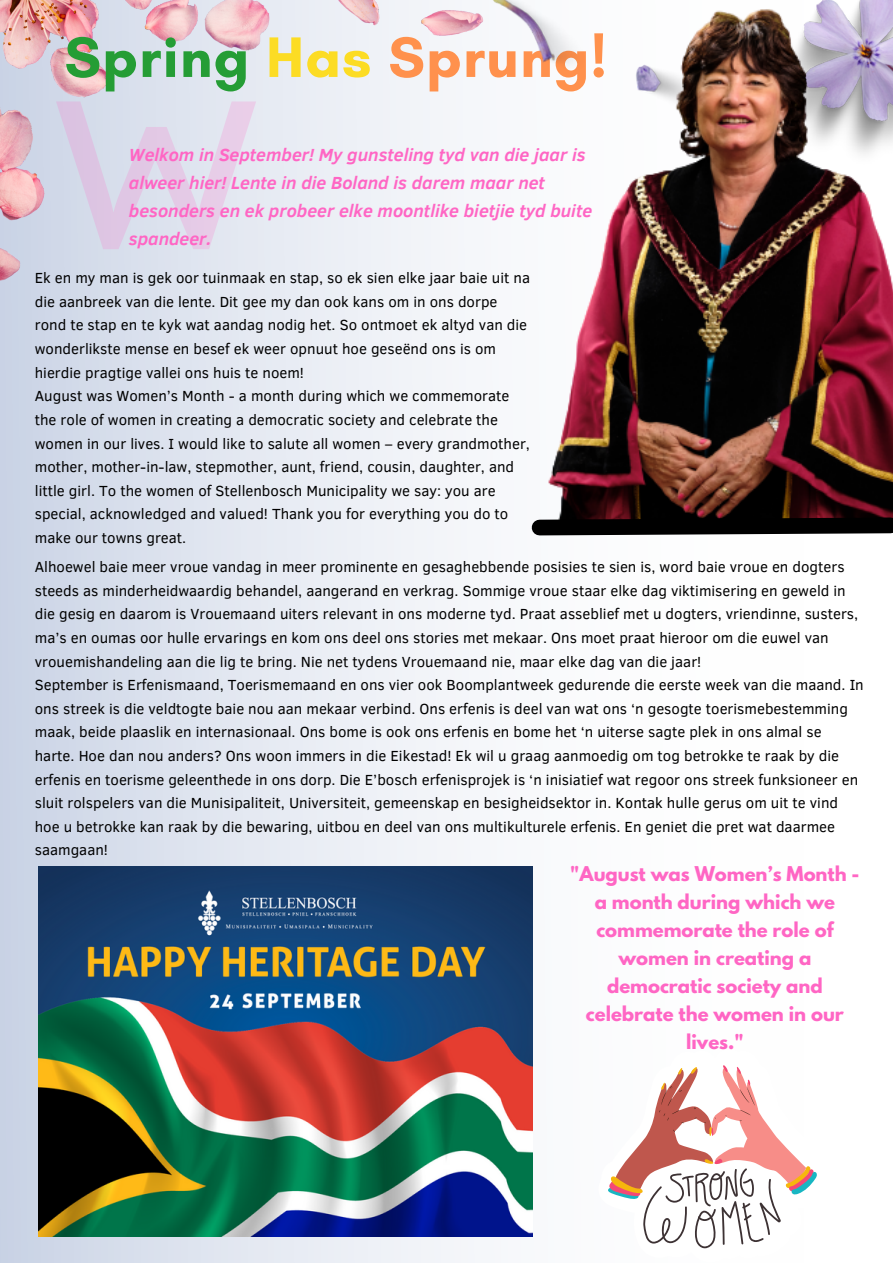
<style>
.page{position:relative;width:893px;height:1264px;background:#fff}
.page>*{position:absolute;margin:0;border:0;box-sizing:border-box;transform-origin:0 0}
.t1{font:210.9px "Lexend Deca";color:#ff66c4}
.t2{font:700 58.05px "Glacial Indifference";letter-spacing:.02em;color:#ff914d}
.t3{font:italic 700 18px/28px "Clear Sans";color:#ff66c4}
.t4{font:700 18px/28px "League Spartan";color:#ff66c4;text-align:center}
.t5{font:15px/23.5px "Clear Sans";color:#000}
.s1{color:#259d35}
.s2{color:#fcdc24}
</style>
<div class="page">
<div style="left:0;top:0;width:803px;height:1262px;background:linear-gradient(to right,#d0d8e8,#fff)"></div>
<img style="left:516px;top:0;width:376px;height:527px">
<img style="left:0;top:0;width:516px;height:327px">
<svg style="left:523px;top:509px;width:369px;height:34px"></svg>
<svg style="left:598px;top:1048px;width:219px;height:214px"></svg>
<svg style="left:607px;top:1065px;width:209px;height:183px"></svg>
<img style="left:38px;top:866px;width:494px;height:370px">
<img style="left:768px;top:0;width:124px;height:187px">
<img style="left:288px;top:0;width:430px;height:122px">
<p class="t2" style="left:64px;top:22px;width:543px"><span class="s1">Spring</span> <span class="s2">Has</span> Sprung!</p>
<h1 class="t1" style="left:51px;top:38px;width:212px">W</h1>
<p class="t3" style="left:129px;top:139px;width:464px">Welkom in September! My gunsteling tyd van die jaar is alweer hier! Lente in die Boland is darem maar net besonders en ek probeer elke moontlike bietjie tyd buite spandeer.</p>
<p class="t5" style="left:35px;top:265px;width:497px">Ek en my man is gek oor tuinmaak en stap, so ek sien elke jaar baie uit na</p>
<p class="t5" style="left:35px;top:289px;width:494px">die aanbreek van die lente. Dit gee my dan ook kans om in ons dorpe rond te stap en te kyk wat aandag nodig het. So ontmoet ek altyd van die wonderlikste mense en besef ek weer opnuut hoe geseënd ons is om hierdie pragtige vallei ons huis te noem!</p>
<p class="t5" style="left:35px;top:383px;width:496px">August was Women’s Month - a month during which we commemorate the role of women in creating a democratic society and celebrate the women in our lives. I would like to salute all women – every grandmother, mother, mother-in-law, stepmother, aunt, friend, cousin, daughter, and little girl. To the women of Stellenbosch Municipality we say: you are special, acknowledged and valued! Thank you for everything you do to make our towns great.</p>
<p class="t5" style="left:35px;top:554px;width:824px">Alhoewel baie meer vroue vandag in meer prominente en gesaghebbende posisies te sien is, word baie vroue en dogters steeds as minderheidwaardig behandel, aangerand en verkrag. Sommige vroue staar elke dag viktimisering en geweld in die gesig en daarom is Vrouemaand uiters relevant in ons moderne tyd. Praat asseblief met u dogters, vriendinne, susters, ma’s en oumas oor hulle ervarings en kom ons deel ons stories met mekaar. Ons moet praat hieroor om die euwel van vrouemishandeling aan die lig te bring. Nie net tydens Vrouemaand nie, maar elke dag van die jaar!</p>
<p class="t5" style="left:35px;top:672px;width:830px">September is Erfenismaand, Toerismemaand en ons vier ook Boomplantweek gedurende die eerste week van die maand. In ons streek is die veldtogte baie nou aan mekaar verbind. Ons erfenis is deel van wat ons ‘n gesogte toerismebestemming maak, beide plaaslik en internasionaal. Ons bome is ook ons erfenis en bome het ‘n uiterse sagte plek in ons almal se harte. Hoe dan nou anders? Ons woon immers in die Eikestad! Ek wil u graag aanmoedig om tog betrokke te raak by die erfenis en toerisme geleenthede in ons dorp. Die E’bosch erfenisprojek is ‘n inisiatief wat regoor ons streek funksioneer en sluit rolspelers van die Munisipaliteit, Universiteit, gemeenskap en besigheidsektor in. Kontak hulle gerus om uit te vind hoe u betrokke kan raak by die bewaring, uitbou en deel van ons multikulturele erfenis. En geniet die pret wat daarmee saamgaan!</p>
<p class="t4" style="left:570px;top:861px;width:291px">"August was Women’s Month - a month during which we commemorate the role of women in creating a democratic society and celebrate the women in our lives."</p>
</div>
